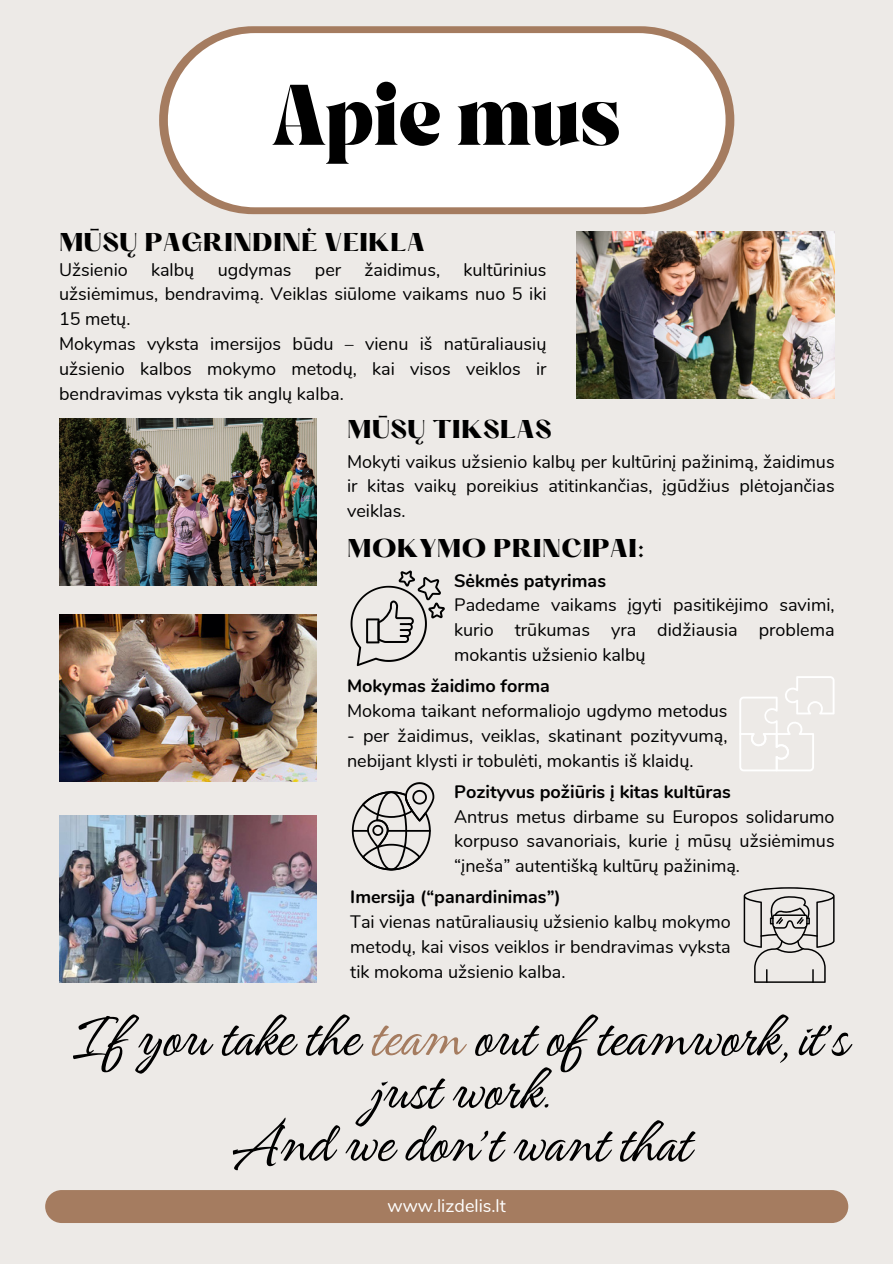
<style>
.page{position:relative;width:893px;height:1264px;background:#fff}
.page>*{position:absolute;margin:0;border:0;box-sizing:border-box;transform-origin:0 0}
.t1{font:57px/52.8px "Angeletta";color:#000;text-align:center}
.t2{font:700 52.65px "TANASHFORD";color:#000}
.t3{font:800 22.5px "Hatton";color:#000}
.t4{font:18px/24.8px "Nunito";color:#000;text-align:justify}
.t5{font:700 18px "Nunito";color:#000}
.t6{font:18px "Nunito";color:#fff}
.s1{color:#a57c60}
</style>
<div class="page">
<div style="left:0;top:0;width:892px;height:1263px;background:#edeae7"></div>
<div style="left:45px;top:1189px;width:803px;height:33px;background:#a57c60;border-radius:16px"></div>
<div style="left:159px;top:26px;width:575px;height:188px;background:#a57c60;border-radius:94px"></div>
<div style="left:168px;top:33px;width:557px;height:174px;background:#fff;border-radius:87px"></div>
<img style="left:576px;top:232px;width:258px;height:166px">
<img style="left:59px;top:419px;width:258px;height:166px">
<img style="left:59px;top:615px;width:258px;height:166px">
<img style="left:59px;top:815px;width:258px;height:167px">
<svg style="left:350px;top:570px;width:95px;height:96px"></svg>
<svg style="left:352px;top:782px;width:82px;height:88px"></svg>
<svg style="left:739px;top:676px;width:95px;height:95px"></svg>
<svg style="left:743px;top:887px;width:91px;height:95px"></svg>
<p class="t2" style="left:272px;top:82px;width:350px">Apie mus</p>
<p class="t3" style="left:59px;top:232px;width:367px">MŪSŲ PAGRINDINĖ VEIKLA</p>
<p class="t4" style="left:59px;top:257px;width:70px">Užsienio</p>
<p class="t4" style="left:151px;top:257px;width:45px">kalbų</p>
<p class="t4" style="left:218px;top:257px;width:75px">ugdymas</p>
<p class="t4" style="left:315px;top:257px;width:28px">per</p>
<p class="t4" style="left:364px;top:257px;width:77px">žaidimus,</p>
<p class="t4" style="left:59px;top:257px;width:489px;text-indent:404px">kultūrinius užsiėmimus, bendravimą. Veiklas siūlome vaikams nuo 5 iki 15 metų.</p>
<p class="t4" style="left:59px;top:332px;width:489px">Mokymas vyksta imersijos būdu – vienu iš natūraliausių užsienio kalbos mokymo metodų, kai visos veiklos ir bendravimas vyksta tik anglų kalba.</p>
<p class="t3" style="left:347px;top:418px;width:206px">MŪSŲ TIKSLAS</p>
<p class="t4" style="left:347px;top:449px;width:489px">Mokyti vaikus užsienio kalbų per kultūrinį pažinimą, žaidimus ir kitas vaikų poreikius atitinkančias, įgūdžius plėtojančias veiklas.</p>
<p class="t3" style="left:347px;top:537px;width:299px">MOKYMO PRINCIPAI:</p>
<p class="t5" style="left:454px;top:568px;width:153px">Sėkmės patyrimas</p>
<p class="t4" style="left:454px;top:593px;width:382px">Padedame vaikams įgyti pasitikėjimo savimi, kurio trūkumas yra didžiausia problema mokantis užsienio kalbų</p>
<p class="t5" style="left:347px;top:674px;width:204px">Mokymas žaidimo forma</p>
<p class="t4" style="left:347px;top:698px;width:382px">Mokoma taikant neformaliojo ugdymo metodus</p>
<p class="t4" style="left:347px;top:723px;width:382px">- per žaidimus, veiklas, skatinant pozityvumą, nebijant klysti ir tobulėti, mokantis iš klaidų.</p>
<p class="t5" style="left:454px;top:779px;width:278px">Pozityvus požiūris į kitas kultūras</p>
<p class="t4" style="left:454px;top:804px;width:382px">Antrus metus dirbame su Europos solidarumo korpuso savanoriais, kurie į mūsų užsiėmimus “įneša” autentišką kultūrų pažinimą.</p>
<p class="t5" style="left:350px;top:885px;width:212px">Imersija (“panardinimas”)</p>
<p class="t4" style="left:350px;top:909px;width:382px">Tai vienas natūraliausių užsienio kalbų mokymo metodų, kai visos veiklos ir bendravimas vyksta tik mokoma užsienio kalba.</p>
<p class="t1" style="left:73px;top:1013px;width:776px">If you take the <span class="s1">team</span> out of teamwork, it’s just work.</p>
<p class="t1" style="left:231px;top:1118px;width:460px">And we don’t want that</p>
<p class="t6" style="left:387px;top:1193px;width:120px">www.lizdelis.lt</p>
</div>
